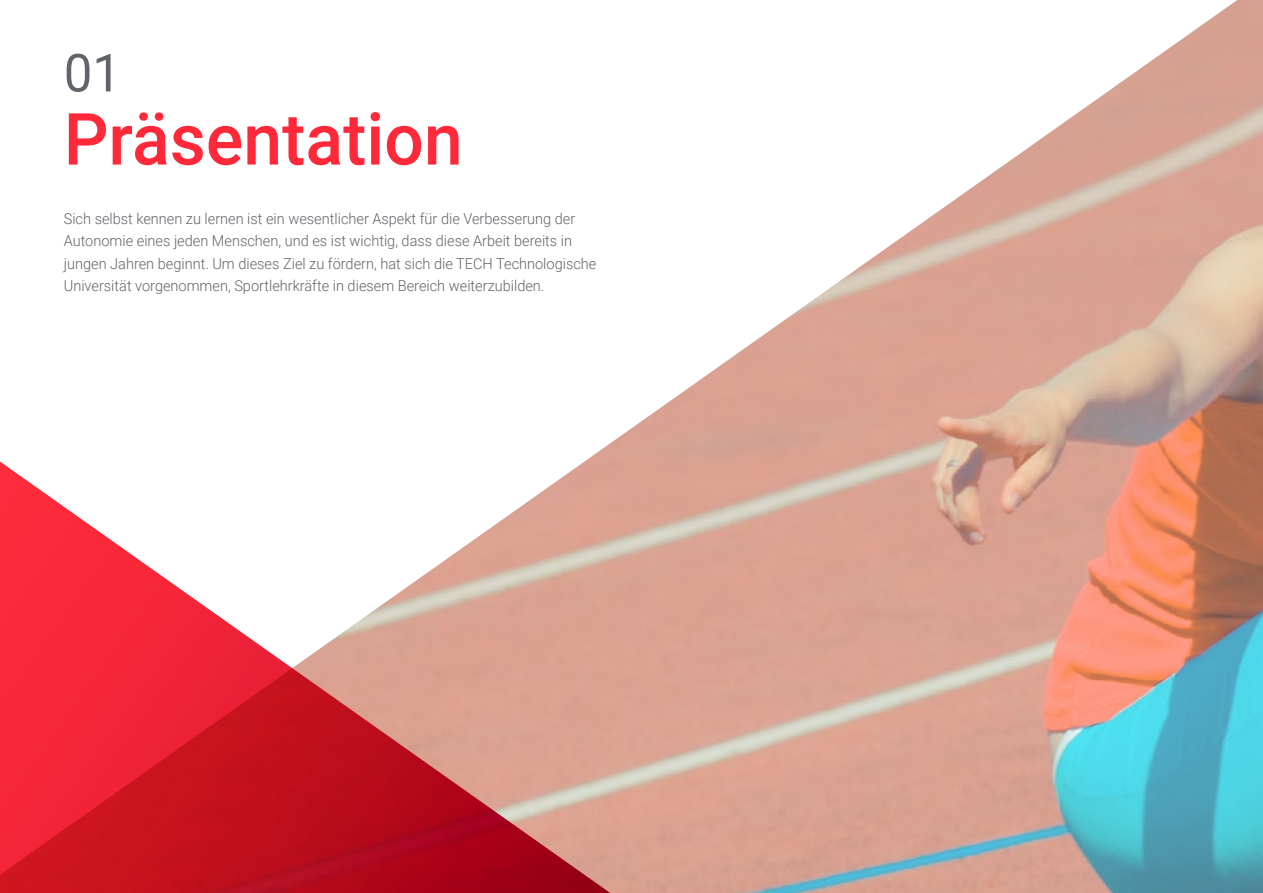
<style>
.page{position:relative;width:1263px;height:893px;background:#fff}
.page>*{position:absolute;margin:0;border:0;box-sizing:border-box;transform-origin:0 0}
.t1{font:500 72px "Roboto";color:#ff293a}
.t2{font:52.5px "Roboto";color:#61646a}
.t3{font:300 15px/22.5px "Roboto";color:#61646a}
</style>
<div class="page">
<img style="left:607px;top:0;width:656px;height:893px">
<svg style="left:0;top:446px;width:640px;height:447px"></svg>
<h2 class="t2" style="left:64px;top:36px;width:59px">01</h2>
<h1 class="t1" style="left:64px;top:89px;width:400px">Präsentation</h1>
<p class="t3" style="left:64px;top:207px;width:534px">Sich selbst kennen zu lernen ist ein wesentlicher Aspekt für die Verbesserung der Autonomie eines jeden Menschen, und es ist wichtig, dass diese Arbeit bereits in jungen Jahren beginnt. Um dieses Ziel zu fördern, hat sich die TECH Technologische Universität vorgenommen, Sportlehrkräfte in diesem Bereich weiterzubilden.</p>
</div>
